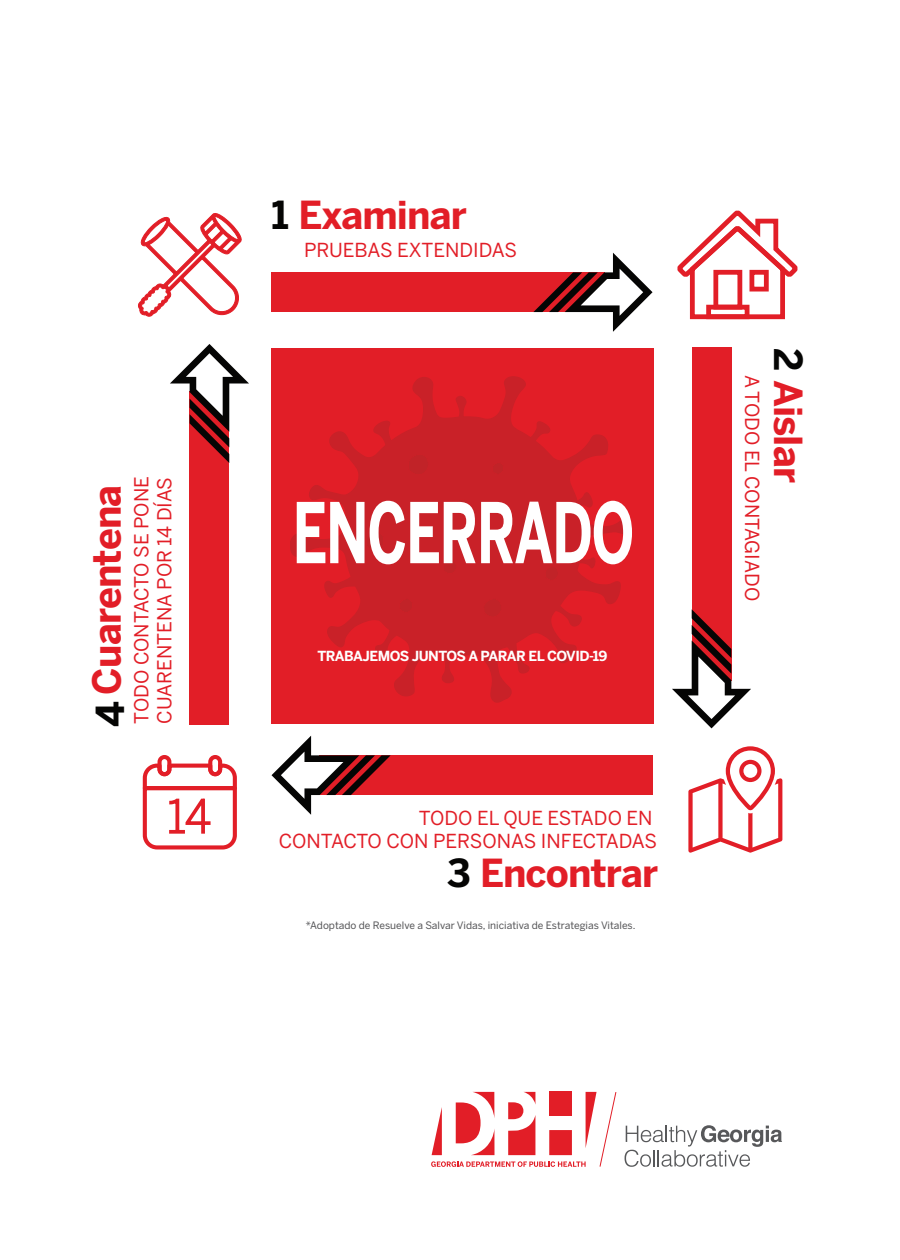
<style>
.page{position:relative;width:900px;height:1260px;background:#fff}
.page>*{position:absolute;margin:0;border:0;box-sizing:border-box;transform-origin:0 0}
.t1{font:700 82.75px "Benton Sans";letter-spacing:-.025em;color:#fff;scale:.66 1}
.t2{font:700 38.5px "Benton Sans";letter-spacing:-.025em;color:#e21e27}
.t3{font:700 38.5px "Benton Sans";color:#050504}
.t4{font:19.25px/23px "Benton Sans";color:#e21e27}
.t5{font:700 13.75px "Benton Sans";letter-spacing:-.035em;color:#fff}
.t6{font:10.25px "Benton Sans";color:#535355}
.s1{color:#050504}
</style>
<div class="page">
<svg style="left:138px;top:213px;width:104px;height:104px"></svg>
<div style="left:272px;top:272px;width:333px;height:40px;background:#e21e27"></div>
<svg style="left:272px;top:348px;width:382px;height:376px;background:#db1e27"></svg>
<svg style="left:677px;top:210px;width:121px;height:110px"></svg>
<div style="left:706px;top:305px;width:43px;height:14px;border:5px solid #e21e27"></div>
<svg style="left:688px;top:746px;width:94px;height:107px"></svg>
<div style="left:158px;top:755px;width:13px;height:21px;border:4px solid #e21e27;border-radius:5px"></div>
<div style="left:208px;top:755px;width:14px;height:21px;border:4px solid #e21e27;border-radius:5px"></div>
<svg style="left:142px;top:762px;width:95px;height:88px"></svg>
<svg style="left:290px;top:376px;width:223px;height:222px;background:#d21f27"></svg>
<svg style="left:409px;top:454px;width:19px;height:21px"></svg>
<svg style="left:520px;top:513px;width:19px;height:21px"></svg>
<svg style="left:454px;top:499px;width:14px;height:15px"></svg>
<svg style="left:493px;top:463px;width:10px;height:11px"></svg>
<svg style="left:400px;top:599px;width:12px;height:13px"></svg>
<svg style="left:443px;top:560px;width:13px;height:14px"></svg>
<svg style="left:545px;top:567px;width:13px;height:13px"></svg>
<svg style="left:366px;top:532px;width:18px;height:18px"></svg>
<svg style="left:484px;top:599px;width:17px;height:18px"></svg>
<svg style="left:533px;top:253px;width:120px;height:79px"></svg>
<div style="left:319px;top:755px;width:334px;height:40px;background:#e21e27"></div>
<svg style="left:272px;top:736px;width:119px;height:79px"></svg>
<div style="left:692px;top:347px;width:39px;height:333px;background:#e21e27"></div>
<svg style="left:672px;top:609px;width:79px;height:119px"></svg>
<div style="left:190px;top:392px;width:39px;height:333px;background:#e21e27"></div>
<svg style="left:170px;top:344px;width:79px;height:119px"></svg>
<svg style="left:625px;top:1125px;width:157px;height:42px"></svg>
<svg style="left:431px;top:1091px;width:186px;height:76px"></svg>
<h2 class="t2" style="left:84px;top:695px;width:211px;rotate:-90deg">Cuarentena</h2>
<h2 class="t3" style="left:87px;top:727px;width:27px;rotate:-90deg">4</h2>
<p class="t4" style="left:130px;top:724px;width:249px;rotate:-90deg">TODO CONTACTO SE PONE<br>CUARENTENA POR 14 DÍAS</p>
<h2 class="t2" style="left:272px;top:192px;width:197px"><span class="s1">1</span> Examinar</h2>
<p class="t4" style="left:304px;top:238px;width:214px">PRUEBAS EXTENDIDAS</p>
<h1 class="t1" style="left:293px;top:484px;width:519px">ENCERRADO</h1>
<p class="t5" style="left:317px;top:648px;width:292px">TRABAJEMOS JUNTOS A PARAR EL COVID-19</p>
<p class="t4" style="left:279px;top:806px;width:380px;text-align:right">TODO EL QUE ESTADO EN<br>CONTACTO CON PERSONAS INFECTADAS</p>
<h2 class="t2" style="left:447px;top:850px;width:212px"><span class="s1">3</span> Encontrar</h2>
<p class="t6" style="left:306px;top:919px;width:331px">*Adoptado de Resuelve a Salvar Vidas, iniciativa de Estrategias Vitales.</p>
<p class="t4" style="left:764px;top:375px;width:228px;rotate:90deg">A TODO EL CONTAGIADO</p>
<h2 class="t2" style="left:811px;top:348px;width:136px;rotate:90deg"><span class="s1">2</span> Aislar</h2>
</div>
